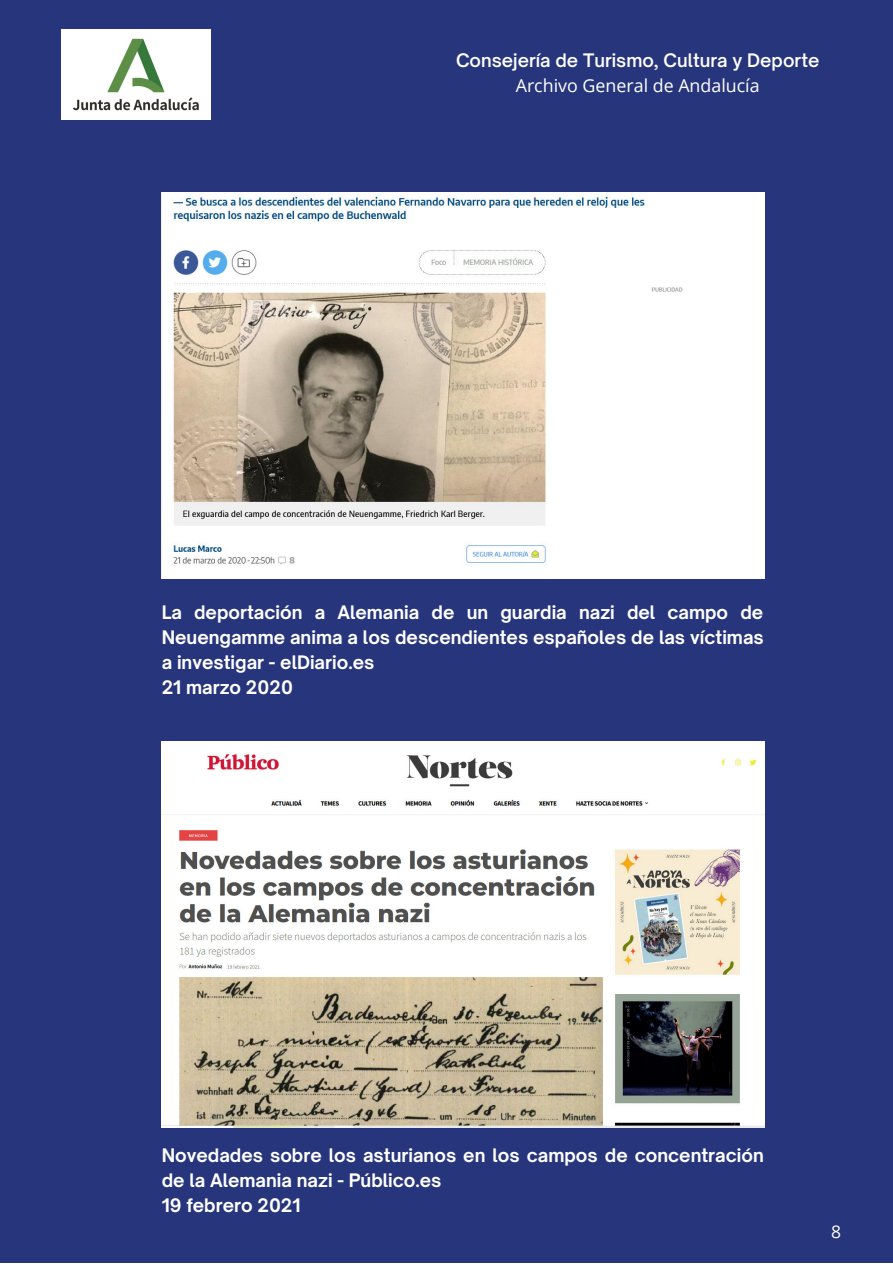
<style>
.page{position:relative;width:893px;height:1264px;background:#fff}
.page>*{position:absolute;margin:0;border:0;box-sizing:border-box;transform-origin:0 0}
.t1{font:700 17.85px/24.8px "Open Sauce One";color:#fff;text-align:justify}
.t2{font:600 17.85px "Open Sauce One";color:#fff}
.t3{font:17.85px "Open Sans";color:#fff}
.t4{font:17.55px "Open Sans";color:#fff}
</style>
<div class="page">
<div style="left:0;top:0;width:892px;height:1262px;background:#27357c"></div>
<img style="left:62px;top:30px;width:148px;height:90px">
<img style="left:162px;top:192px;width:602px;height:386px">
<img style="left:162px;top:741px;width:602px;height:386px">
<p class="t2" style="left:456px;top:49px;width:365px">Consejería de Turismo, Cultura y Deporte</p>
<p class="t3" style="left:515px;top:72px;width:245px">Archivo General de Andalucía</p>
<p class="t1" style="left:162px;top:600px;width:603px">La deportación a Alemania de un guardia nazi del campo de Neuengamme anima a los descendientes españoles de las víctimas a investigar - elDiario.es</p>
<p class="t1" style="left:162px;top:674px;width:133px">21 marzo 2020</p>
<p class="t1" style="left:162px;top:1142px;width:603px">Novedades sobre los asturianos en los campos de concentración de la Alemania nazi - Público.es</p>
<p class="t1" style="left:162px;top:1192px;width:140px">19 febrero 2021</p>
<p class="t4" style="left:831px;top:1218px;width:11px">8</p>
</div>
